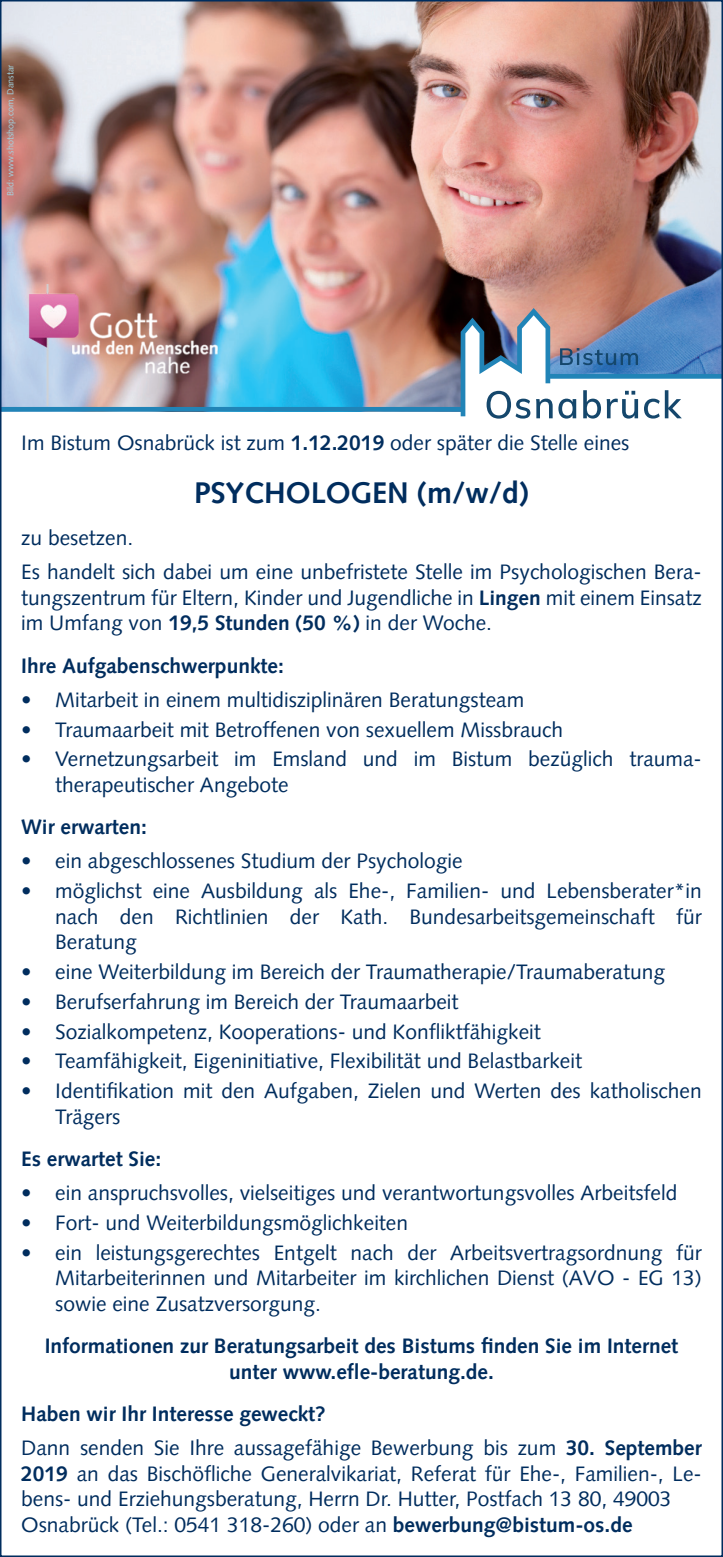
<style>
.page{position:relative;width:723px;height:1557px;background:#fff}
.page>*{position:absolute;margin:0;border:0;box-sizing:border-box;transform-origin:0 0}
.t1{font:700 30px "Syntax LT Pro";color:#002d5e}
.t2{font:21px/25.5px "Syntax LT Pro";color:#002d5e}
.t3{font:700 21px/25.5px "Syntax LT Pro";color:#002d5e;text-align:center}
.t4{font:9px "Syntax LT Pro";color:#a1d4e2}
.s1{font-weight:700}
</style>
<div class="page">
<img style="left:3px;top:3px;width:717px;height:305px">
<img style="left:12px;top:285px;width:267px;height:23px">
<img style="left:3px;top:308px;width:717px;height:108px">
<svg style="left:462px;top:311px;width:258px;height:108px"></svg>
<p class="t4" style="left:7px;top:196px;width:132px;rotate:-90deg">Bild: www.shotshop.com, Danstar</p>
<p class="t2" style="left:21px;top:431px;width:610px">Im Bistum Osnabrück ist zum <span class="s1">1.12.2019</span> oder später die Stelle eines</p>
<h1 class="t1" style="left:194px;top:480px;width:336px">PSYCHOLOGEN (m/w/d)</h1>
<p class="t2" style="left:21px;top:523px;width:682px;line-height:33.9px">zu besetzen.<br>Es handelt sich dabei um eine unbefristete Stelle im Psychologischen Bera-</p>
<p class="t2" style="left:21px;top:586px;width:682px">tungszentrum für Eltern, Kinder und Jugendliche in <span class="s1">Lingen</span> mit einem Einsatz im Umfang von <span class="s1">19,5 Stunden (50 %)</span> in der Woche.</p>
<p class="t3" style="left:21px;top:654px;width:264px">Ihre Aufgabenschwerpunkte:</p>
<p class="t2" style="left:21px;top:688px;width:504px">• Mitarbeit in einem multidisziplinären Beratungsteam</p>
<p class="t2" style="left:21px;top:718px;width:543px">• Traumaarbeit mit Betroffenen von sexuellem Missbrauch</p>
<p class="t2" style="left:55px;top:748px;width:648px;text-indent:-34px">• Vernetzungsarbeit im Emsland und im Bistum bezüglich trauma&shy;therapeutischer Angebote</p>
<p class="t3" style="left:21px;top:816px;width:127px">Wir erwarten:</p>
<p class="t2" style="left:21px;top:850px;width:443px">• ein abgeschlossenes Studium der Psychologie</p>
<p class="t2" style="left:55px;top:880px;width:648px;text-align:justify;text-indent:-34px">• möglichst eine Ausbildung als Ehe-, Familien- und Lebensberater*in nach den Richtlinien der Kath. Bundesarbeitsgemeinschaft für Beratung</p>
<p class="t2" style="left:21px;top:960px;width:645px">• eine Weiterbildung im Bereich der Traumatherapie/Traumaberatung</p>
<p class="t2" style="left:21px;top:990px;width:439px">• Berufserfahrung im Bereich der Traumaarbeit</p>
<p class="t2" style="left:21px;top:1018px;width:521px">• Sozialkompetenz, Kooperations- und Konfliktfähigkeit</p>
<p class="t2" style="left:21px;top:1050px;width:562px">• Teamfähigkeit, Eigeninitiative, Flexibilität und Belastbarkeit</p>
<p class="t2" style="left:55px;top:1078px;width:648px;text-indent:-34px">• Identifikation mit den Aufgaben, Zielen und Werten des katholischen<br>Trägers</p>
<p class="t3" style="left:21px;top:1147px;width:141px">Es erwartet Sie:</p>
<p class="t2" style="left:21px;top:1181px;width:657px">• ein anspruchsvolles, vielseitiges und verantwortungsvolles Arbeitsfeld</p>
<p class="t2" style="left:21px;top:1211px;width:388px">• Fort- und Weiterbildungsmöglichkeiten</p>
<p class="t2" style="left:55px;top:1241px;width:648px;text-align:justify;text-indent:-34px">• ein leistungsgerechtes Entgelt nach der Arbeitsvertragsordnung für Mitarbeiterinnen und Mitarbeiter im kirchlichen Dienst (AVO - EG 13) sowie eine Zusatzversorgung.</p>
<p class="t3" style="left:45px;top:1333px;width:635px">Informationen zur Beratungsarbeit des Bistums finden Sie im Internet unter www.efle-beratung.de.</p>
<p class="t2" style="left:21px;top:1398px;width:682px;line-height:33.9px"><span class="s1">Haben wir Ihr Interesse geweckt?<br></span>Dann senden Sie Ihre aussagefähige Bewerbung bis zum <span class="s1">30. September</span></p>
<p class="t2" style="left:21px;top:1460px;width:682px"><span class="s1">2019</span> an das Bischöfliche Generalvikariat, Referat für Ehe-, Familien-, Le&shy;bens- und Erziehungsberatung, Herrn Dr. Hutter, Postfach 13 80, 49003<br>Osnabrück (Tel.: 0541 318-260) oder an <span class="s1">bewerbung@bistum-os.de</span></p>
</div>
